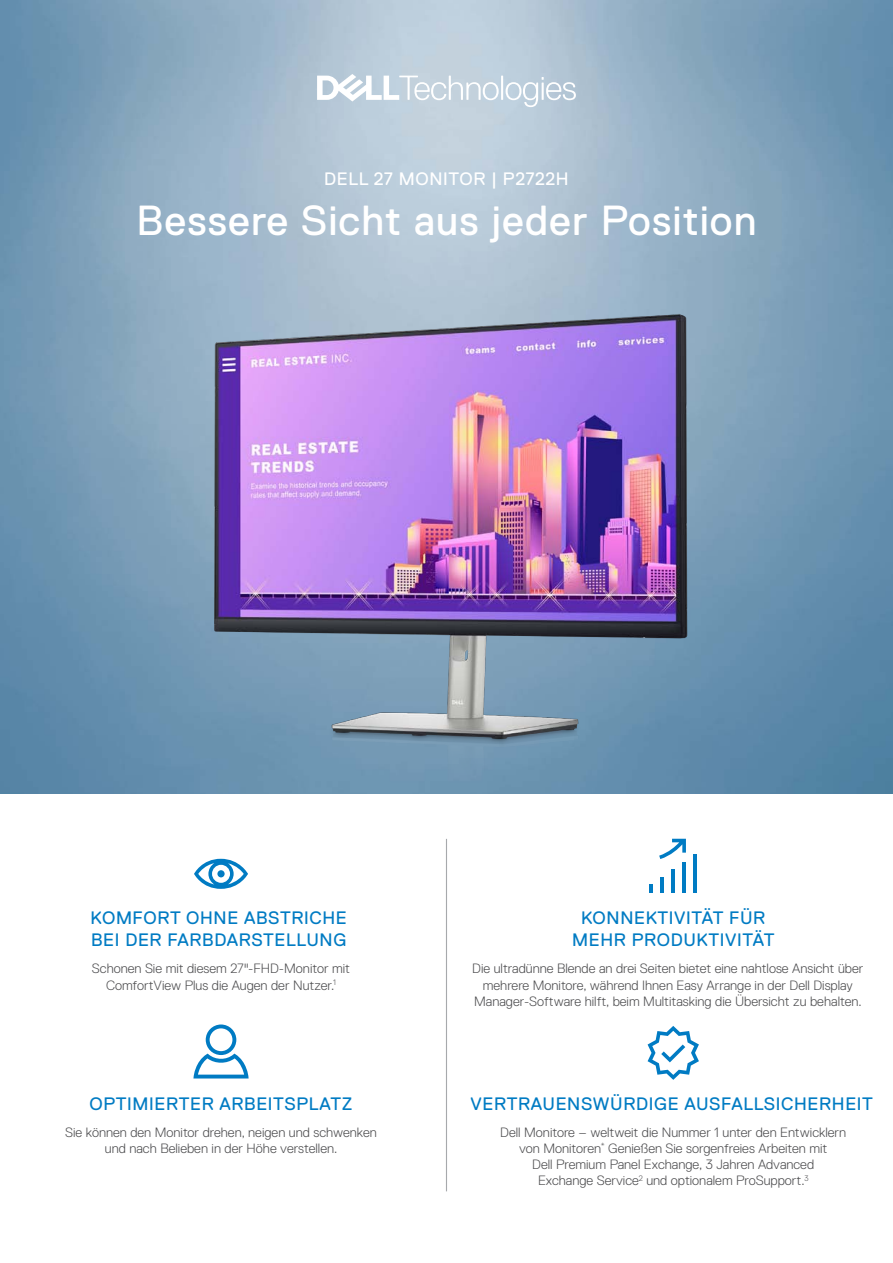
<style>
.page{position:relative;width:893px;height:1263px;background:#fff}
.page>*{position:absolute;margin:0;border:0;box-sizing:border-box;transform-origin:0 0}
.t1{font:42px "Dell Replica";letter-spacing:.025em;color:#fff}
.t2{font:18px/21.6px "Dell Replica";letter-spacing:.035em;color:#007bc3}
.t3{font:18px "Dell Replica";letter-spacing:.035em;color:#fff}
.t4{font:300 13.5px/16.2px "Dell Replica";color:#4d4d4f;text-align:center}
</style>
<div class="page">
<img style="left:0;top:0;width:893px;height:794px">
<img style="left:104px;top:184px;width:685px;height:675px">
<svg style="left:317px;top:74px;width:259px;height:33px"></svg>
<hr style="left:446px;top:839px;width:1px;height:352px;background:#a7a9ac">
<svg style="left:648px;top:1026px;width:51px;height:54px"></svg>
<hr style="left:693px;top:854px;width:4px;height:39px;background:#007bc3">
<hr style="left:682px;top:862px;width:4px;height:31px;background:#007bc3">
<hr style="left:671px;top:869px;width:4px;height:24px;background:#007bc3">
<hr style="left:660px;top:877px;width:4px;height:16px;background:#007bc3">
<svg style="left:650px;top:885px;width:3px;height:8px"></svg>
<svg style="left:659px;top:839px;width:27px;height:20px"></svg>
<svg style="left:193px;top:1024px;width:56px;height:54px"></svg>
<svg style="left:194px;top:859px;width:54px;height:30px"></svg>
<h2 class="t3" style="left:324px;top:169px;width:246px">DELL 27 MONITOR | P2722H</h2>
<h1 class="t1" style="left:137px;top:198px;width:621px">Bessere Sicht aus jeder Position</h1>
<h2 class="t2" style="left:572px;top:907px;width:204px;text-align:center">KONNEKTIVITÄT FÜR<br>MEHR PRODUKTIVITÄT</h2>
<h2 class="t2" style="left:91px;top:907px;width:258px">KOMFORT OHNE ABSTRICHE<br>BEI DER FARBDARSTELLUNG</h2>
<p class="t4" style="left:92px;top:961px;width:260px">Schonen Sie mit diesem 27"-FHD-Monitor mit<br>ComfortView Plus die Augen der Nutzer.<sup>1</sup></p>
<p class="t4" style="left:472px;top:961px;width:393px">Die ultradünne Blende an drei Seiten bietet eine nahtlose Ansicht über mehrere Monitore, während Ihnen Easy Arrange in der Dell Display<br>Manager-Software hilft, beim Multitasking die Übersicht zu behalten.</p>
<h2 class="t2" style="left:89px;top:1093px;width:265px">OPTIMIERTER ARBEITSPLATZ</h2>
<p class="t4" style="left:65px;top:1124px;width:313px">Sie können den Monitor drehen, neigen und schwenken und nach Belieben in der Höhe verstellen.</p>
<h2 class="t2" style="left:471px;top:1093px;width:404px">VERTRAUENSWÜRDIGE AUSFALLSICHERHEIT</h2>
<p class="t4" style="left:500px;top:1124px;width:347px">Dell Monitore – weltweit die Nummer 1 unter den Entwicklern von Monitoren<sup>*</sup> Genießen Sie sorgenfreies Arbeiten mit<br>Dell Premium Panel Exchange, 3 Jahren Advanced<br>Exchange Service<sup>2</sup> und optionalem ProSupport.<sup>3</sup></p>
</div>
